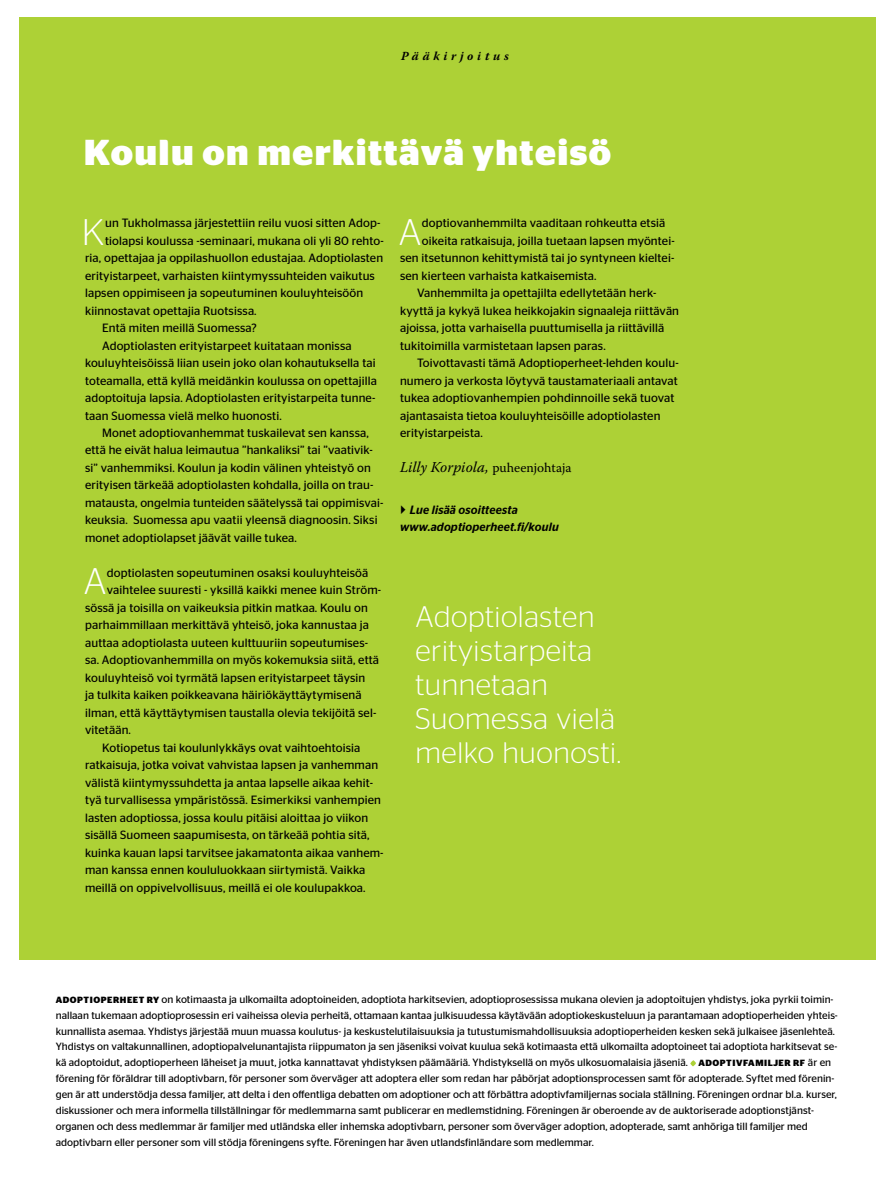
<style>
.page{position:relative;width:893px;height:1191px;background:#fff}
.page>*{position:absolute;margin:0;border:0;box-sizing:border-box;transform-origin:0 0}
.t1{font:300 36.9px "Stag Sans";color:#fff}
.t2{font:700 36px "Stag Sans";letter-spacing:.04em;color:#fff}
.t3{font:300 29.7px/33.9px "Stag Sans";letter-spacing:.02em;color:#fff}
.t4{font:italic 15px "Warnock Pro";color:#000}
.t5{font:italic 700 12.3px "Warnock Pro";letter-spacing:.3em;color:#000}
.t6{font:12px "Stag Sans";letter-spacing:.01em;color:#000}
.t7{font:italic 500 12px/17.4px "Stag Sans";letter-spacing:.01em;color:#000}
.t8{font:10.5px/15.9px "Stag Sans";letter-spacing:.005em;color:#000}
.s1{font-style:normal;font-size:13.35px}
.s2{font-weight:700;font-size:9px}
</style>
<div class="page">
<div style="left:20px;top:17px;width:856px;height:942px;background:#add136"></div>
<svg style="left:690px;top:1060px;width:6px;height:6px"></svg>
<p class="t5" style="left:401px;top:48px;width:109px">Pääkirjoitus</p>
<h2 class="t2" style="left:84px;top:131px;width:529px">KOULU ON MERKITTÄVÄ YHTEISÖ</h2>
<h1 class="t1" style="left:82px;top:212px;width:24px">K</h1>
<p class="t6" style="left:105px;top:216px;width:277px">un Tukholmassa järjestettiin reilu vuosi sitten Adop-</p>
<p class="t6" style="left:105px;top:234px;width:280px">tiolapsi koulussa -seminaari, mukana oli yli 80 rehto-</p>
<p class="t6" style="left:85px;top:251px;width:300px">ria, opettajaa ja oppilashuollon edustajaa. Adoptiolasten</p>
<p class="t6" style="left:85px;top:269px;width:291px">erityistarpeet, varhaisten kiintymyssuhteiden vaikutus</p>
<p class="t6" style="left:85px;top:286px;width:280px">lapsen oppimiseen ja sopeutuminen kouluyhteisöön</p>
<p class="t6" style="left:85px;top:304px;width:173px">kiinnostavat opettajia Ruotsissa.</p>
<p class="t6" style="left:102px;top:321px;width:156px">Entä miten meillä Suomessa?</p>
<p class="t6" style="left:102px;top:339px;width:251px">Adoptiolasten erityistarpeet kuitataan monissa</p>
<p class="t6" style="left:85px;top:356px;width:292px">kouluyhteisöissä liian usein joko olan kohautuksella tai</p>
<p class="t6" style="left:85px;top:373px;width:293px">toteamalla, että kyllä meidänkin koulussa on opettajilla</p>
<p class="t6" style="left:85px;top:391px;width:292px">adoptoituja lapsia. Adoptiolasten erityistarpeita tunne-</p>
<p class="t6" style="left:85px;top:408px;width:198px">taan Suomessa vielä melko huonosti.</p>
<p class="t6" style="left:102px;top:426px;width:268px">Monet adoptiovanhemmat tuskailevat sen kanssa,</p>
<p class="t6" style="left:85px;top:443px;width:289px">että he eivät halua leimautua ”hankaliksi” tai ”vaativik-</p>
<p class="t6" style="left:85px;top:461px;width:287px">si” vanhemmiksi. Koulun ja kodin välinen yhteistyö on</p>
<p class="t6" style="left:85px;top:478px;width:290px">erityisen tärkeää adoptiolasten kohdalla, joilla on trau-</p>
<p class="t6" style="left:85px;top:496px;width:300px">matausta, ongelmia tunteiden säätelyssä tai oppimisvai-</p>
<p class="t6" style="left:85px;top:513px;width:294px">keuksia. Suomessa apu vaatii yleensä diagnoosin. Siksi</p>
<p class="t6" style="left:85px;top:531px;width:213px">monet adoptiolapset jäävät vaille tukea.</p>
<h1 class="t1" style="left:84px;top:561px;width:24px">A</h1>
<p class="t6" style="left:107px;top:566px;width:263px">doptiolasten sopeutuminen osaksi kouluyhteisöä</p>
<p class="t6" style="left:107px;top:583px;width:276px">vaihtelee suuresti - yksillä kaikki menee kuin Ström-</p>
<p class="t6" style="left:85px;top:601px;width:284px">sössä ja toisilla on vaikeuksia pitkin matkaa. Koulu on</p>
<p class="t6" style="left:85px;top:618px;width:285px">parhaimmillaan merkittävä yhteisö, joka kannustaa ja</p>
<p class="t6" style="left:85px;top:636px;width:285px">auttaa adoptiolasta uuteen kulttuuriin sopeutumises-</p>
<p class="t6" style="left:85px;top:653px;width:296px">sa. Adoptiovanhemmilla on myös kokemuksia siitä, että</p>
<p class="t6" style="left:85px;top:671px;width:282px">kouluyhteisö voi tyrmätä lapsen erityistarpeet täysin</p>
<p class="t6" style="left:85px;top:688px;width:278px">ja tulkita kaiken poikkeavana häiriökäyttäytymisenä</p>
<p class="t6" style="left:85px;top:705px;width:293px">ilman, että käyttäytymisen taustalla olevia tekijöitä sel-</p>
<p class="t6" style="left:85px;top:723px;width:47px">vitetään.</p>
<p class="t6" style="left:102px;top:740px;width:260px">Kotiopetus tai koulunlykkäys ovat vaihtoehtoisia</p>
<p class="t6" style="left:85px;top:758px;width:295px">ratkaisuja, jotka voivat vahvistaa lapsen ja vanhemman</p>
<p class="t6" style="left:85px;top:775px;width:289px">välistä kiintymyssuhdetta ja antaa lapselle aikaa kehit-</p>
<p class="t6" style="left:85px;top:793px;width:297px">tyä turvallisessa ympäristössä. Esimerkiksi vanhempien</p>
<p class="t6" style="left:85px;top:810px;width:285px">lasten adoptiossa, jossa koulu pitäisi aloittaa jo viikon</p>
<p class="t6" style="left:85px;top:828px;width:286px">sisällä Suomeen saapumisesta, on tärkeää pohtia sitä,</p>
<p class="t6" style="left:85px;top:845px;width:300px">kuinka kauan lapsi tarvitsee jakamatonta aikaa vanhem-</p>
<p class="t6" style="left:85px;top:863px;width:282px">man kanssa ennen koululuokkaan siirtymistä. Vaikka</p>
<p class="t6" style="left:85px;top:880px;width:282px">meillä on oppivelvollisuus, meillä ei ole koulupakkoa.</p>
<h1 class="t1" style="left:399px;top:212px;width:24px">A</h1>
<p class="t6" style="left:422px;top:216px;width:245px">doptiovanhemmilta vaaditaan rohkeutta etsiä</p>
<p class="t6" style="left:422px;top:234px;width:254px">oikeita ratkaisuja, joilla tuetaan lapsen myöntei-</p>
<p class="t6" style="left:400px;top:251px;width:276px">sen itsetunnon kehittymistä tai jo syntyneen kieltei-</p>
<p class="t6" style="left:400px;top:269px;width:198px">sen kierteen varhaista katkaisemista.</p>
<p class="t6" style="left:417px;top:286px;width:241px">Vanhemmilta ja opettajilta edellytetään herk-</p>
<p class="t6" style="left:400px;top:304px;width:281px">kyyttä ja kykyä lukea heikkojakin signaaleja riittävän</p>
<p class="t6" style="left:400px;top:321px;width:266px">ajoissa, jotta varhaisella puuttumisella ja riittävillä</p>
<p class="t6" style="left:400px;top:339px;width:207px">tukitoimilla varmistetaan lapsen paras.</p>
<p class="t6" style="left:417px;top:356px;width:263px">Toivottavasti tämä Adoptioperheet-lehden koulu-</p>
<p class="t6" style="left:400px;top:373px;width:279px">numero ja verkosta löytyvä taustamateriaali antavat</p>
<p class="t6" style="left:400px;top:391px;width:276px">tukea adoptiovanhempien pohdinnoille sekä tuovat</p>
<p class="t6" style="left:400px;top:408px;width:262px">ajantasaista tietoa kouluyhteisöille adoptiolasten</p>
<p class="t6" style="left:400px;top:426px;width:84px">erityistarpeista.</p>
<p class="t4" style="left:400px;top:458px;width:173px">Lilly Korpiola, <span class="s1">puheenjohtaja</span></p>
<p class="t7" style="left:400px;top:501px;width:160px;text-indent:10px">Lue lisää osoitteesta www.adoptioperheet.fi/koulu</p>
<h3 class="t3" style="left:415px;top:599px;width:207px">Adoptiolasten erityistarpeita tunnetaan<br>Suomessa vielä melko huonosti.</h3>
<p class="t8" style="left:56px;top:991px;width:784px"><span class="s2">ADOPT IOPERH EET RY</span> on kotimaasta ja ulkomailta adoptoineiden, adoptiota harkitsevien, adoptioprosessissa mukana olevien ja adoptoitujen yhdistys, joka pyrkii toimin&shy;nallaan tukemaan adoptioprosessin eri vaiheissa olevia perheitä, ottamaan kantaa julkisuudessa käytävään adoptiokeskusteluun ja parantamaan adoptioperheiden yhteis&shy;kunnallista asemaa. Yhdistys järjestää muun muassa koulutus- ja keskustelutilaisuuksia ja tutustumismahdollisuuksia adoptioperheiden kesken sekä julkaisee jäsenlehteä.<br>Yhdistys on valtakunnallinen, adoptiopalvelunantajista riippumaton ja sen jäseniksi voivat kuulua sekä kotimaasta että ulkomailta adoptoineet tai adoptiota harkitsevat se&shy;kä adoptoidut, adoptioperheen läheiset ja muut, jotka kannattavat yhdistyksen päämääriä. Yhdistyksellä on myös ulkosuomalaisia jäseniä. <span class="s2">ADOPT IVFAMILJER RF</span> är en förening för föräldrar till adoptivbarn, för personer som överväger att adoptera eller som redan har påbörjat adoptionsprocessen samt för adopterade. Syftet med förenin&shy;gen är att understödja dessa familjer, att delta i den offentliga debatten om adoptioner och att förbättra adoptivfamiljernas sociala ställning. Föreningen ordnar bl.a. kurser, diskussioner och mera informella tillställningar för medlemmarna samt publicerar en medlemstidning. Föreningen är oberoende av de auktoriserade adoptionstjänst&shy;organen och dess medlemmar är familjer med utländska eller inhemska adoptivbarn, personer som överväger adoption, adopterade, samt anhöriga till familjer med adoptivbarn eller personer som vill stödja föreningens syfte. Föreningen har även utlandsfinländare som medlemmar.</p>
</div>
